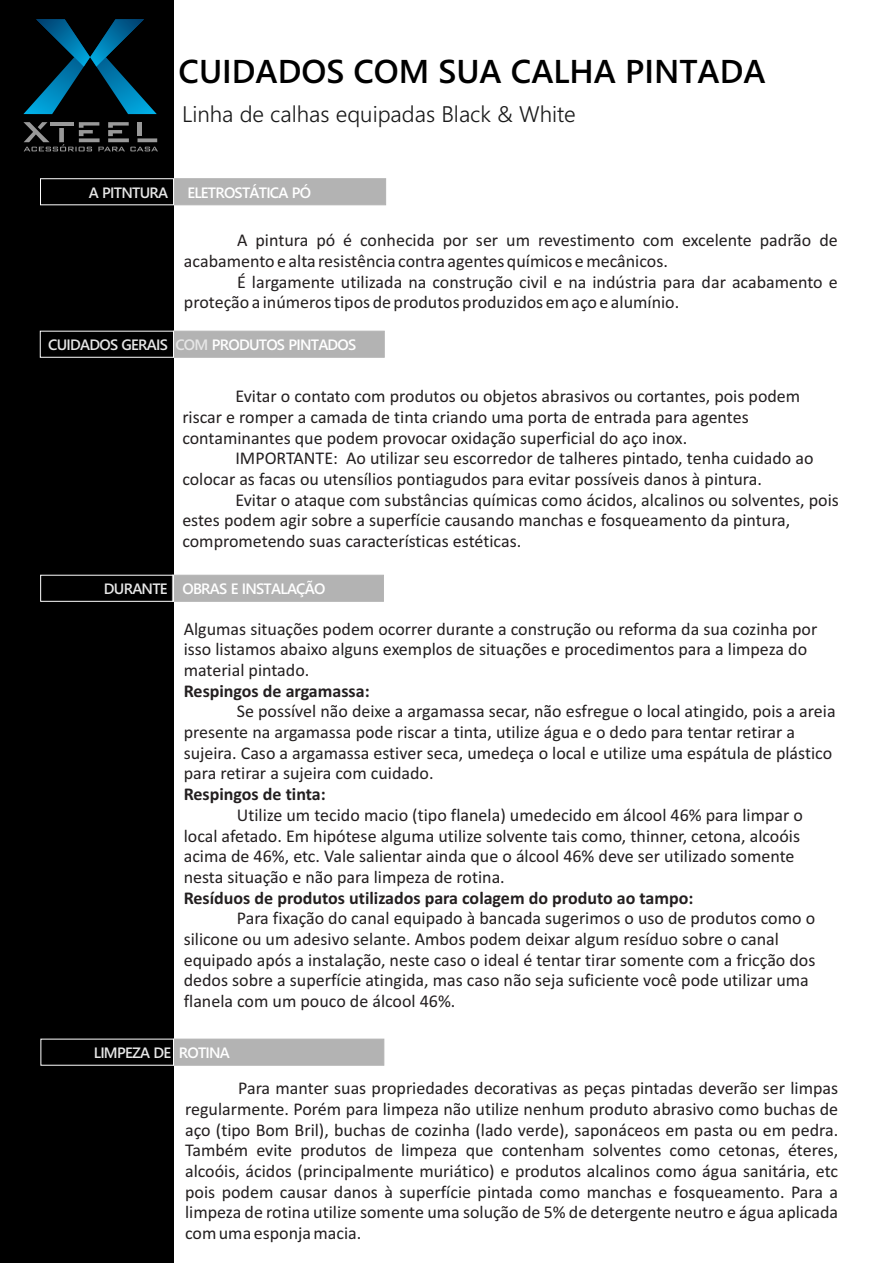
<style>
.page{position:relative;width:893px;height:1263px;background:#fff}
.page>*{position:absolute;margin:0;border:0;box-sizing:border-box;transform-origin:0 0}
.t1{font:600 33px "Yu Gothic UI";color:#000}
.t2{font:300 22.5px "Yu Gothic UI";color:#1a1a1a}
.t3{font:18px/20.7px "Calibri";color:#231f20}
.t4{font:700 18px "Calibri";color:#231f20}
.t5{font:600 15px "Yu Gothic UI";letter-spacing:-.05em;color:#e6e6e6}
.t6{font:600 15px "Yu Gothic UI";letter-spacing:-.05em;color:#fff}
.s1{color:#fff}
.s2{color:#e6e6e6}
</style>
<div class="page">
<div style="left:1px;top:1px;width:173px;height:1262px;background:#000"></div>
<svg style="left:23px;top:122px;width:135px;height:29px"></svg>
<svg style="left:23px;top:19px;width:134px;height:95px"></svg>
<svg style="left:174px;top:178px;width:212px;height:28px;background:#b5b5b5"></svg>
<div style="left:40px;top:178px;width:134px;height:27px;border:1px solid #fff"></div>
<svg style="left:173px;top:330px;width:212px;height:28px;background:#b5b5b5"></svg>
<div style="left:40px;top:331px;width:134px;height:27px;border:1px solid #fff"></div>
<svg style="left:172px;top:574px;width:212px;height:28px;background:#b5b5b5"></svg>
<div style="left:40px;top:575px;width:134px;height:27px;border:1px solid #fff"></div>
<svg style="left:173px;top:1038px;width:212px;height:28px;background:#b5b5b5"></svg>
<h1 class="t1" style="left:179px;top:59px;width:588px">CUIDADOS COM SUA CALHA PINTADA</h1>
<p class="t2" style="left:182px;top:106px;width:395px">Linha de calhas equipadas Black &amp; White</p>
<p class="t5" style="left:89px;top:187px;width:81px">A PITNTURA</p>
<p class="t6" style="left:187px;top:187px;width:125px">ELETROSTÁTICA PÓ</p>
<p class="t3" style="left:184px;top:231px;width:655px;text-indent:53px">A pintura pó é conhecida por ser um revestimento com excelente padrão de acabamento e alta resistência contra agentes químicos e mecânicos.</p>
<p class="t3" style="left:184px;top:273px;width:655px;text-indent:53px">É largamente utilizada na construção civil e na indústria para dar acabamento e proteção a inúmeros tipos de produtos produzidos em aço e alumínio.</p>
<p class="t5" style="left:48px;top:339px;width:310px">CUIDADOS GERAIS COM <span class="s1">PRODUTOS PINTADOS</span></p>
<p class="t3" style="left:182px;top:387px;width:619px;text-indent:53px">Evitar o contato com produtos ou objetos abrasivos ou cortantes, pois podem riscar e romper a camada de tinta criando uma porta de entrada para agentes contaminantes que podem provocar oxidação superficial do aço inox.</p>
<p class="t3" style="left:182px;top:449px;width:633px;text-indent:53px">IMPORTANTE: Ao utilizar seu escorredor de talheres pintado, tenha cuidado ao colocar as facas ou utensílios pontiagudos para evitar possíveis danos à pintura.</p>
<p class="t3" style="left:182px;top:491px;width:658px;text-indent:53px">Evitar o ataque com substâncias químicas como ácidos, alcalinos ou solventes, pois estes podem agir sobre a superfície causando manchas e fosqueamento da pintura, comprometendo suas características estéticas.</p>
<p class="t6" style="left:104px;top:583px;width:223px"><span class="s2">DURANTE</span> OBRAS E INSTALAÇÃO</p>
<p class="t3" style="left:184px;top:620px;width:635px">Algumas situações podem ocorrer durante a construção ou reforma da sua cozinha por isso listamos abaixo alguns exemplos de situações e procedimentos para a limpeza do material pintado.</p>
<p class="t4" style="left:184px;top:683px;width:187px">Respingos de argamassa:</p>
<p class="t3" style="left:184px;top:702px;width:653px;text-indent:53px">Se possível não deixe a argamassa secar, não esfregue o local atingido, pois a areia presente na argamassa pode riscar a tinta, utilize água e o dedo para tentar retirar a sujeira. Caso a argamassa estiver seca, umedeça o local e utilize uma espátula de plástico para retirar a sujeira com cuidado.</p>
<p class="t4" style="left:184px;top:787px;width:144px">Respingos de tinta:</p>
<p class="t3" style="left:184px;top:806px;width:621px;text-indent:53px">Utilize um tecido macio (tipo flanela) umedecido em álcool 46% para limpar o local afetado. Em hipótese alguma utilize solvente tais como, thinner, cetona, alcoóis acima de 46%, etc. Vale salientar ainda que o álcool 46% deve ser utilizado somente nesta situação e não para limpeza de rotina.</p>
<p class="t4" style="left:184px;top:890px;width:511px">Resíduos de produtos utilizados para colagem do produto ao tampo:</p>
<p class="t3" style="left:184px;top:909px;width:633px;text-indent:53px">Para fixação do canal equipado à bancada sugerimos o uso de produtos como o silicone ou um adesivo selante. Ambos podem deixar algum resíduo sobre o canal equipado após a instalação, neste caso o ideal é tentar tirar somente com a fricção dos dedos sobre a superfície atingida, mas caso não seja suficiente você pode utilizar uma flanela com um pouco de álcool 46%.</p>
<p class="t5" style="left:94px;top:1047px;width:138px">LIMPEZA DE <span class="s1">ROTINA</span></p>
<p class="t3" style="left:185px;top:1079px;width:655px;text-align:justify;text-indent:53px">Para manter suas propriedades decorativas as peças pintadas deverão ser limpas regularmente. Porém para limpeza não utilize nenhum produto abrasivo como buchas de aço (tipo Bom Bril), buchas de cozinha (lado verde), saponáceos em pasta ou em pedra.<br>Também evite produtos de limpeza que contenham solventes como cetonas, éteres, alcoóis, ácidos (principalmente muriático) e produtos alcalinos como água sanitária, etc pois podem causar danos à superfície pintada como manchas e fosqueamento. Para a limpeza de rotina utilize somente uma solução de 5% de detergente neutro e água aplicada com uma esponja macia.</p>
</div>
